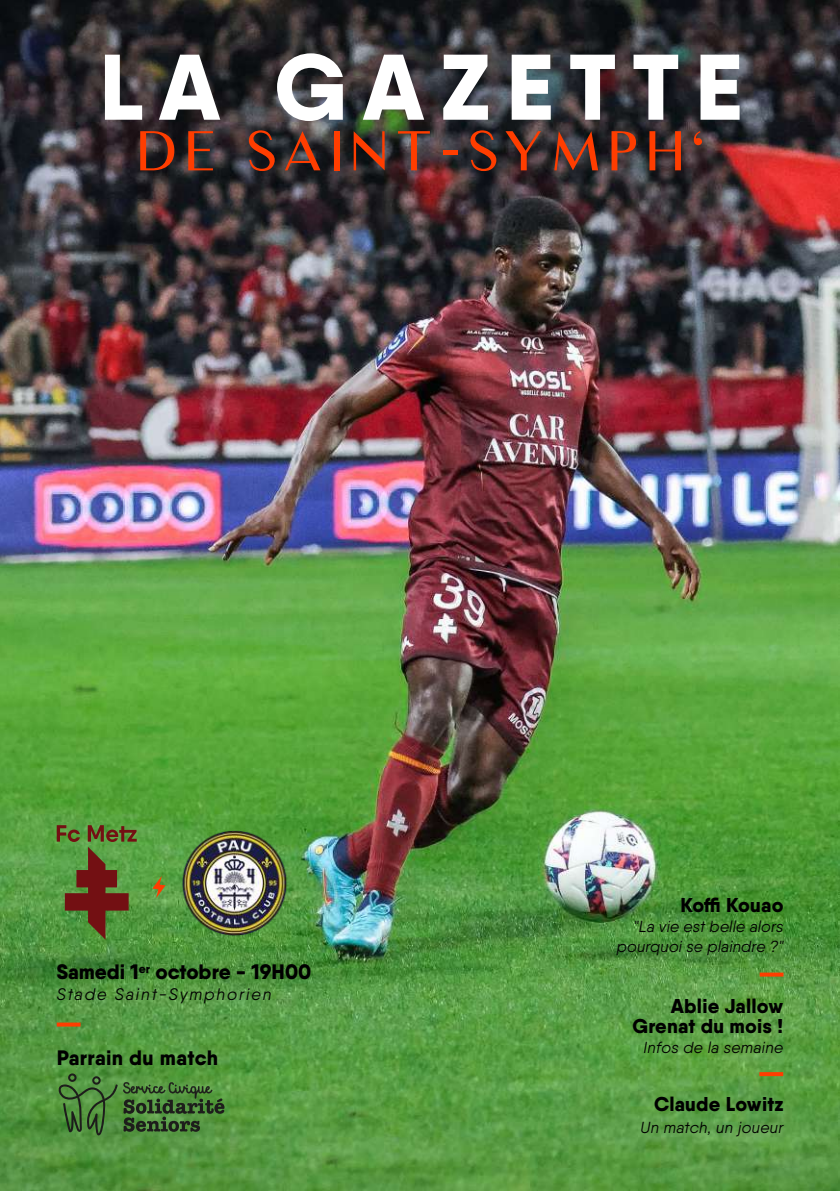
<style>
.page{position:relative;width:840px;height:1191px;background:#fff}
.page>*{position:absolute;margin:0;border:0;box-sizing:border-box;transform-origin:0 0}
.t1{font:800 93px "Qanelas";letter-spacing:.17em;color:#fff}
.t2{font:53.6px "Luxia";letter-spacing:.17em;color:#ff3d00}
.t3{font:800 20.8px "Qanelas";color:#000}
.t4{font:800 20.8px "Qanelas";letter-spacing:.02em;color:#000}
.t5{font:800 20px/20px "Qanelas";letter-spacing:.01em;color:#000;text-align:right}
.t6{font:italic 16.6px "Qanelas";letter-spacing:.11em;color:#000}
.t7{font:italic 16px/20px "Qanelas";letter-spacing:.01em;color:#000;text-align:right}
</style>
<div class="page">
<img style="left:0;top:0;width:839px;height:1191px">
<img style="left:178px;top:828px;width:113px;height:109px">
<svg style="left:57px;top:825px;width:80px;height:114px;background:#5f6e33"></svg>
<svg style="left:152px;top:876px;width:13px;height:22px"></svg>
<svg style="left:759px;top:972px;width:24px;height:4px"></svg>
<svg style="left:759px;top:1072px;width:23px;height:4px"></svg>
<svg style="left:57px;top:1022px;width:24px;height:4px"></svg>
<svg style="left:58px;top:1073px;width:166px;height:62px;background:#487c38"></svg>
<h1 class="t1" style="left:99px;top:28px;width:644px">LA GAZETTE</h1>
<h2 class="t2" style="left:138px;top:118px;width:566px">DE SAINT-SYMPH'</h2>
<h3 class="t3" style="left:57px;top:959px;width:256px">Samedi 1<sup>er</sup> octobre - 19H00</h3>
<p class="t6" style="left:57px;top:984px;width:216px">Stade Saint-Symphorien</p>
<h3 class="t4" style="left:57px;top:1044px;width:163px">Parrain du match</h3>
<p class="t5" style="left:680px;top:895px;width:105px">Koffi Kouao</p>
<p class="t7" style="left:616px;top:916px;width:168px">"La vie est belle alors pourquoi se plaindre ?"</p>
<p class="t5" style="left:632px;top:995px;width:152px">Ablie Jallow<br>Grenat du mois !</p>
<p class="t7" style="left:643px;top:1037px;width:141px">Infos de la semaine</p>
<p class="t5" style="left:654px;top:1094px;width:131px">Claude Lowitz</p>
<p class="t7" style="left:640px;top:1117px;width:144px">Un match, un joueur</p>
</div>
